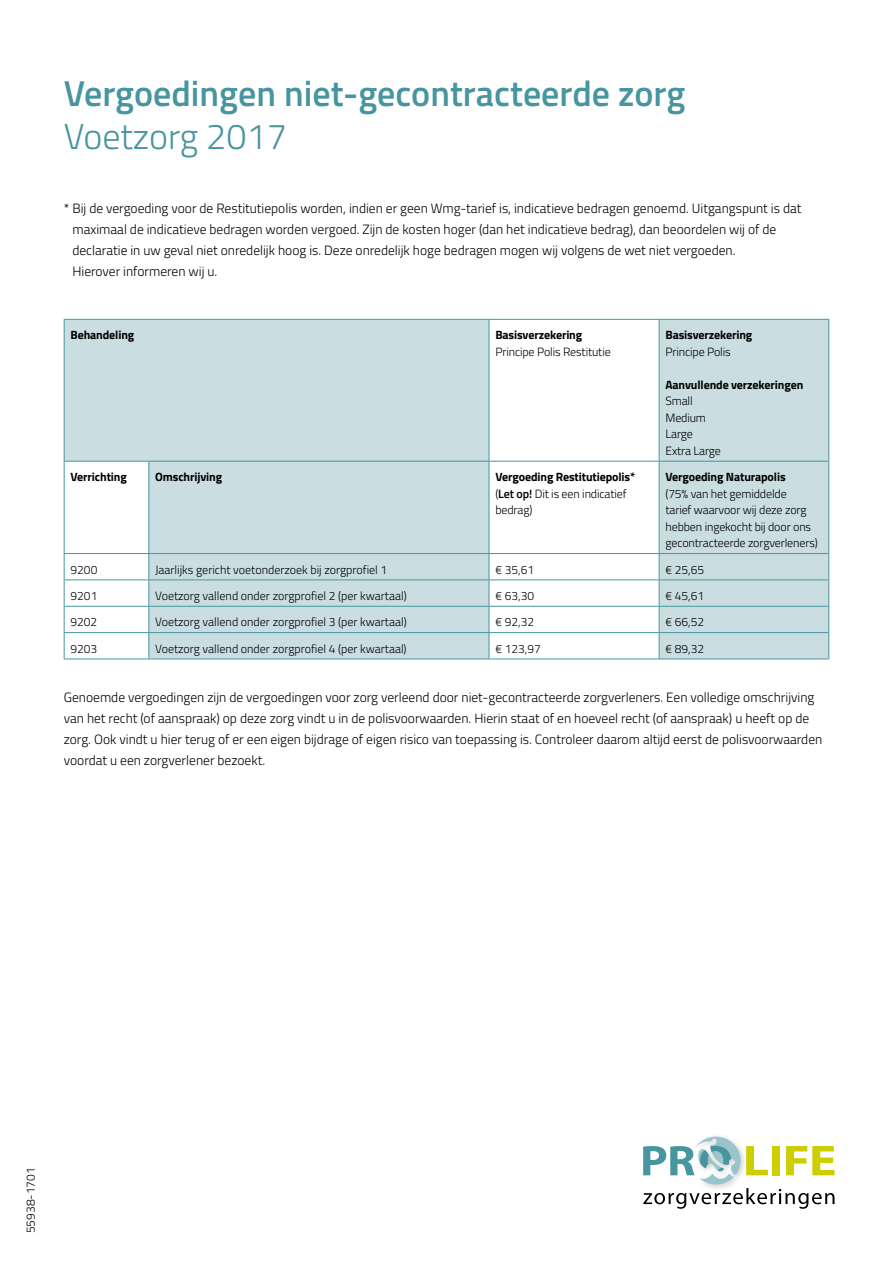
<style>
.page{position:relative;width:893px;height:1263px;background:#fff}
.page>*{position:absolute;margin:0;border:0;box-sizing:border-box;transform-origin:0 0}
.t1{font:600 36px "Titillium Web";color:#47959f}
.t2{font:300 36px "Titillium Web";color:#47959f}
.t3{font:300 13.5px/21.3px "Titillium Web";color:#000}
.t4{font:300 12px/16.5px "Titillium Web";letter-spacing:-.005em;color:#000}
.t5{font:700 12px/16.5px "Titillium Web";letter-spacing:-.01em;color:#000}
.s1{font-weight:300}
.s2{font-weight:600}
</style>
<div class="page">
<svg style="left:643px;top:1137px;width:191px;height:72px"></svg>
<svg style="left:65px;top:320px;width:763px;height:339px;background:#cde0e3"></svg>
<svg style="left:490px;top:320px;width:169px;height:339px"></svg>
<hr style="left:64px;top:320px;width:1px;height:141px;background:#47959f">
<hr style="left:64px;top:319px;width:85px;height:1px;background:#47959f">
<hr style="left:149px;top:319px;width:340px;height:1px;background:#47959f">
<hr style="left:489px;top:320px;width:1px;height:141px;background:#47959f">
<hr style="left:489px;top:319px;width:170px;height:1px;background:#47959f">
<hr style="left:659px;top:320px;width:1px;height:141px;background:#47959f">
<hr style="left:659px;top:319px;width:170px;height:1px;background:#47959f">
<hr style="left:828px;top:320px;width:1px;height:141px;background:#47959f">
<hr style="left:64px;top:461px;width:1px;height:92px;background:#47959f">
<svg style="left:64px;top:554px;width:1px;height:105px"></svg>
<hr style="left:64px;top:461px;width:85px;height:1px;background:#47959f">
<hr style="left:64px;top:553px;width:85px;height:1px;background:#47959f">
<hr style="left:64px;top:579px;width:85px;height:1px;background:#47959f">
<hr style="left:64px;top:606px;width:85px;height:1px;background:#47959f">
<hr style="left:64px;top:632px;width:85px;height:1px;background:#47959f">
<hr style="left:64px;top:659px;width:85px;height:1px;background:#47959f">
<hr style="left:148px;top:461px;width:1px;height:92px;background:#47959f">
<svg style="left:148px;top:554px;width:1px;height:105px"></svg>
<hr style="left:149px;top:461px;width:340px;height:1px;background:#47959f">
<hr style="left:149px;top:553px;width:340px;height:1px;background:#47959f">
<hr style="left:149px;top:579px;width:340px;height:1px;background:#47959f">
<hr style="left:149px;top:606px;width:340px;height:1px;background:#47959f">
<hr style="left:149px;top:632px;width:340px;height:1px;background:#47959f">
<hr style="left:149px;top:659px;width:340px;height:1px;background:#47959f">
<hr style="left:489px;top:461px;width:1px;height:92px;background:#47959f">
<svg style="left:489px;top:554px;width:1px;height:105px"></svg>
<hr style="left:489px;top:461px;width:170px;height:1px;background:#47959f">
<hr style="left:489px;top:553px;width:170px;height:1px;background:#47959f">
<hr style="left:489px;top:579px;width:170px;height:1px;background:#47959f">
<hr style="left:489px;top:606px;width:170px;height:1px;background:#47959f">
<hr style="left:489px;top:632px;width:170px;height:1px;background:#47959f">
<hr style="left:489px;top:659px;width:170px;height:1px;background:#47959f">
<hr style="left:659px;top:461px;width:1px;height:92px;background:#47959f">
<svg style="left:659px;top:554px;width:1px;height:105px"></svg>
<hr style="left:659px;top:461px;width:170px;height:1px;background:#47959f">
<hr style="left:828px;top:461px;width:1px;height:92px;background:#47959f">
<svg style="left:828px;top:554px;width:1px;height:105px"></svg>
<hr style="left:659px;top:553px;width:170px;height:1px;background:#47959f">
<hr style="left:659px;top:579px;width:170px;height:1px;background:#47959f">
<hr style="left:659px;top:606px;width:170px;height:1px;background:#47959f">
<hr style="left:659px;top:632px;width:170px;height:1px;background:#47959f">
<hr style="left:659px;top:659px;width:170px;height:1px;background:#47959f">
<h1 class="t1" style="left:64px;top:67px;width:623px">Vergoedingen niet-gecontracteerde zorg</h1>
<h1 class="t2" style="left:64px;top:110px;width:225px">Voetzorg 2017</h1>
<p class="t3" style="left:72px;top:197px;width:731px;text-indent:-9px">* Bij de vergoeding voor de Restitutiepolis worden, indien er geen Wmg-tarief is, indicatieve bedragen genoemd. Uitgangspunt is dat maximaal de indicatieve bedragen worden vergoed. Zijn de kosten hoger (dan het indicatieve bedrag), dan beoordelen wij of de declaratie in uw geval niet onredelijk hoog is. Deze onredelijk hoge bedragen mogen wij volgens de wet niet vergoeden.<br>Hierover informeren wij u.</p>
<p class="t5" style="left:71px;top:326px;width:65px">Behandeling</p>
<p class="t5" style="left:495px;top:326px;width:88px">Basisverzekering</p>
<p class="t4" style="left:495px;top:343px;width:117px">Principe Polis Restitutie</p>
<p class="t5" style="left:665px;top:326px;width:88px">Basisverzekering</p>
<p class="t4" style="left:665px;top:343px;width:67px">Principe Polis</p>
<p class="t5" style="left:665px;top:376px;width:139px">Aanvullende verzekeringen</p>
<p class="t4" style="left:665px;top:392px;width:57px">Small<br>Medium<br>Large<br>Extra Large</p>
<p class="t5" style="left:71px;top:468px;width:58px">Verrichting</p>
<p class="t5" style="left:155px;top:468px;width:69px">Omschrijving</p>
<p class="t5" style="left:495px;top:468px;width:141px">Vergoeding Restitutiepolis* <span class="s1">(</span><span class="s2">Let op!</span> <span class="s1">Dit is een indicatief bedrag)</span></p>
<p class="t5" style="left:665px;top:468px;width:122px">Vergoeding Naturapolis</p>
<p class="t4" style="left:665px;top:485px;width:154px">(75% van het gemiddelde<br>tarief waarvoor wij deze zorg hebben ingekocht bij door ons gecontracteerde zorgverleners)</p>
<p class="t4" style="left:71px;top:560px;width:28px">9200</p>
<p class="t4" style="left:155px;top:560px;width:234px">Jaarlijks gericht voetonderzoek bij zorgprofiel 1</p>
<p class="t4" style="left:495px;top:560px;width:40px">€ 35,61</p>
<p class="t4" style="left:665px;top:560px;width:40px">€ 25,65</p>
<p class="t4" style="left:71px;top:587px;width:28px">9201</p>
<p class="t4" style="left:155px;top:587px;width:253px">Voetzorg vallend onder zorgprofiel 2 (per kwartaal)</p>
<p class="t4" style="left:495px;top:587px;width:40px">€ 63,30</p>
<p class="t4" style="left:665px;top:587px;width:40px">€ 45,61</p>
<p class="t4" style="left:70px;top:613px;width:28px">9202</p>
<p class="t4" style="left:155px;top:613px;width:253px">Voetzorg vallend onder zorgprofiel 3 (per kwartaal)</p>
<p class="t4" style="left:495px;top:613px;width:40px">€ 92,32</p>
<p class="t4" style="left:665px;top:613px;width:40px">€ 66,52</p>
<p class="t4" style="left:70px;top:639px;width:28px">9203</p>
<p class="t4" style="left:155px;top:639px;width:253px">Voetzorg vallend onder zorgprofiel 4 (per kwartaal)</p>
<p class="t4" style="left:495px;top:639px;width:47px">€ 123,97</p>
<p class="t4" style="left:665px;top:639px;width:40px">€ 89,32</p>
<p class="t3" style="left:64px;top:686px;width:760px">Genoemde vergoedingen zijn de vergoedingen voor zorg verleend door niet-gecontracteerde zorgverleners. Een volledige omschrijving van het recht (of aanspraak) op deze zorg vindt u in de polisvoorwaarden. Hierin staat of en hoeveel recht (of aanspraak) u heeft op de zorg. Ook vindt u hier terug of er een eigen bijdrage of eigen risico van toepassing is. Controleer daarom altijd eerst de polisvoorwaarden voordat u een zorgverlener bezoekt.</p>
<p class="t4" style="left:22px;top:1233px;width:67px;rotate:-90deg">55938-1701</p>
</div>
